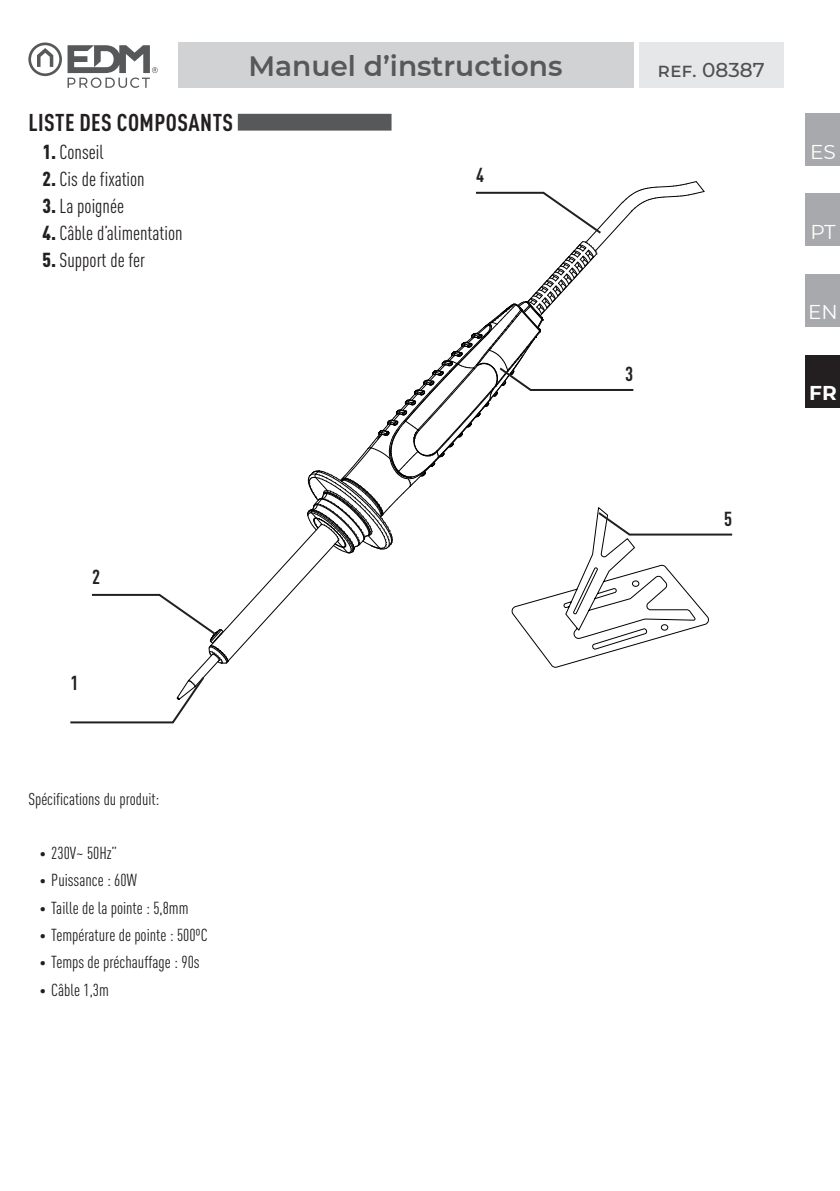
<style>
.page{position:relative;width:840px;height:1191px;background:#fff}
.page>*{position:absolute;margin:0;border:0;box-sizing:border-box;transform-origin:0 0}
.t1{font:600 28px "Montserrat";color:#57585a}
.t2{font:700 condensed 24px "DIN Pro";letter-spacing:.02em;color:#231f20}
.t3{font:condensed 20px "DIN Pro";color:#231f20}
.t4{font:500 20px "Montserrat";color:#505052}
.t5{font:20px "Montserrat";color:#fff}
.t6{font:700 condensed 20px "DIN Pro";color:#231f20}
.t7{font:700 20px "Montserrat";color:#fff}
.t8{font:condensed 17.2px "DIN Pro";color:#231f20}
.t9{font:condensed 17px "DIN Pro";color:#231f20}
.s1{font-weight:900}
.s2{font-family:"Montserrat";font-weight:700;font-stretch:normal}
</style>
<div class="page">
<div style="left:638px;top:43px;width:144px;height:45px;background:#e6e7e9"></div>
<div style="left:177px;top:43px;width:456px;height:45px;background:#d1d2d4"></div>
<div style="left:805px;top:113px;width:34px;height:53px;background:#a8a9ad"></div>
<div style="left:805px;top:193px;width:34px;height:53px;background:#a8a9ad"></div>
<div style="left:805px;top:274px;width:34px;height:53px;background:#a8a9ad"></div>
<div style="left:805px;top:355px;width:34px;height:52px;background:#231f20"></div>
<svg style="left:28px;top:43px;width:130px;height:45px"></svg>
<div style="left:238px;top:114px;width:153px;height:17px;background:#57585a"></div>
<svg style="left:70px;top:181px;width:663px;height:543px"></svg>
<h2 class="t2" style="left:29px;top:104px;width:206px">LISTE DES COMPOSANTS</h2>
<p class="t3" style="left:43px;top:137px;width:63px"><span class="s1">1.</span> Conseil</p>
<p class="t3" style="left:43px;top:164px;width:104px"><span class="s1">2.</span> Cis de fixation</p>
<p class="t3" style="left:43px;top:191px;width:83px"><span class="s1">3.</span> La poignée</p>
<p class="t3" style="left:43px;top:218px;width:141px"><span class="s1">4.</span> Câble d’alimentation</p>
<p class="t3" style="left:43px;top:245px;width:104px"><span class="s1">5.</span> Support de fer</p>
<h1 class="t1" style="left:248px;top:46px;width:315px">Manuel d’instructions</h1>
<p class="t4" style="left:657px;top:56px;width:109px">ref. 08387</p>
<p class="t6" style="left:476px;top:160px;width:10px">4</p>
<p class="t6" style="left:625px;top:359px;width:10px">3</p>
<p class="t6" style="left:92px;top:562px;width:10px">2</p>
<p class="t6" style="left:70px;top:668px;width:10px">1</p>
<p class="t9" style="left:28px;top:786px;width:133px">Spécifications du produit:</p>
<p class="t8" style="left:40px;top:840px;width:79px"><span class="s2">•</span> 230V~ 50Hz”</p>
<p class="t8" style="left:40px;top:868px;width:98px"><span class="s2">•</span> Puissance : 60W</p>
<p class="t8" style="left:40px;top:895px;width:150px"><span class="s2">•</span> Taille de la pointe : 5,8mm</p>
<p class="t8" style="left:40px;top:922px;width:169px"><span class="s2">•</span> Température de pointe : 500ºC</p>
<p class="t8" style="left:40px;top:949px;width:161px"><span class="s2">•</span> Temps de préchauffage : 90s</p>
<p class="t8" style="left:40px;top:977px;width:70px"><span class="s2">•</span> Câble 1,3m</p>
<p class="t6" style="left:723px;top:503px;width:10px">5</p>
<p class="t5" style="left:809px;top:138px;width:27px">ES</p>
<p class="t5" style="left:809px;top:218px;width:27px">PT</p>
<p class="t5" style="left:807px;top:298px;width:31px">EN</p>
<p class="t7" style="left:808px;top:379px;width:29px">FR</p>
</div>
